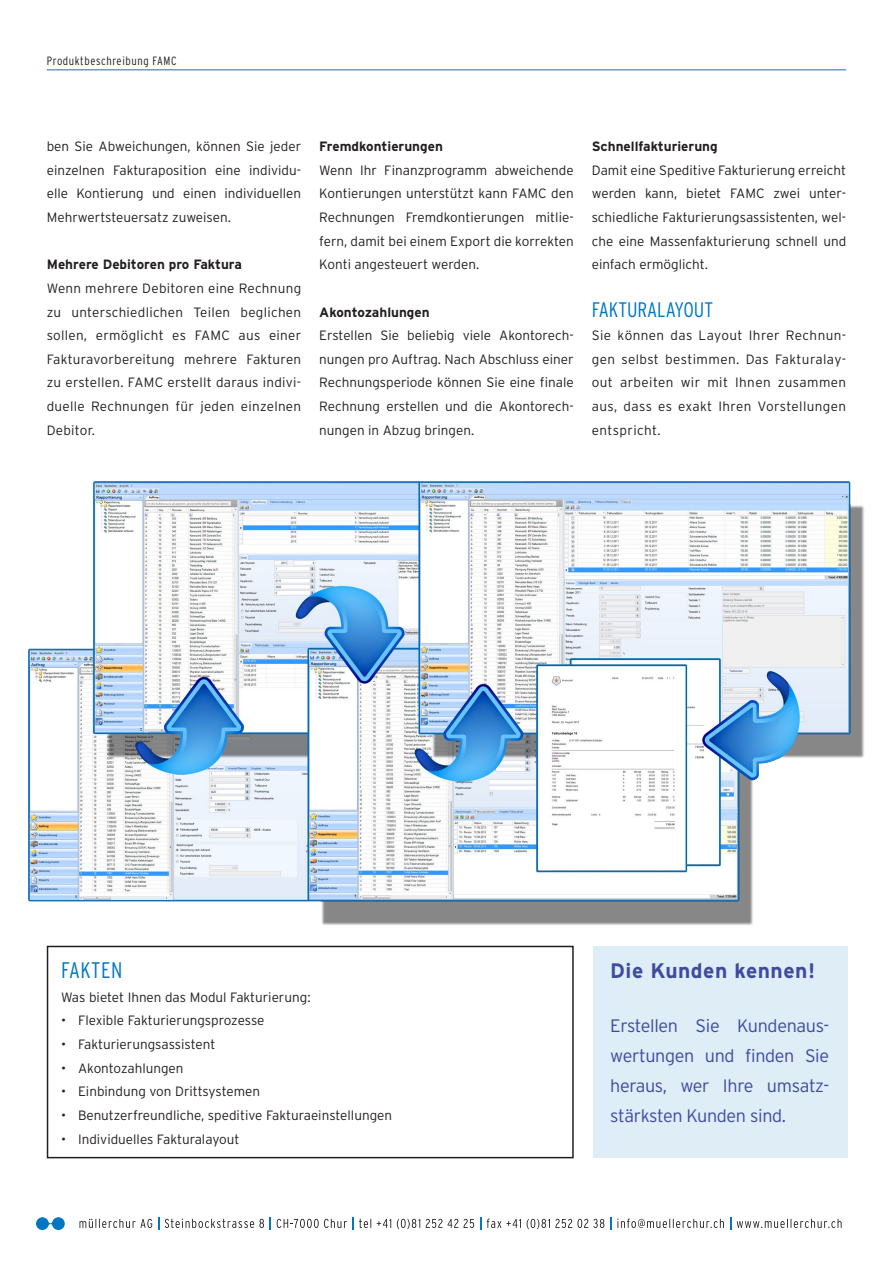
<style>
.page{position:relative;width:893px;height:1263px;background:#fff}
.page>*{position:absolute;margin:0;border:0;box-sizing:border-box;transform-origin:0 0}
.Grundlinienraster{font:300 condensed 22.5px "Interstate";letter-spacing:.025em;color:#0077c0}
.Grundlinienraster-2{font:700 21px "Interstate";letter-spacing:.025em;color:#404a9f}
.Grundlinienraster-3{font:300 condensed 21px "Interstate";color:#0077c0}
.Grundlinienraster-4{font:300 18px/30px "Interstate";letter-spacing:-.02em;color:#404a9f;text-align:justify}
.Grundlinienraster-5{font:300 13.5px/23.7px "Interstate";color:#231f20;text-align:justify}
.Aufzählungsformat{font:300 13.5px "Interstate";color:#231f20}
.Grundlinienraster-6{font:700 13.5px "Interstate";color:#231f20}
.Grundlinienraster-7{font:300 condensed 12px "Interstate";letter-spacing:.05em;color:#231f20}
</style>
<div class="page">
<div style="left:47px;top:946px;width:527px;height:212px;border:2px solid #231f20"></div>
<img style="left:28px;top:482px;width:836px;height:443px">
<div style="left:594px;top:946px;width:254px;height:211px;background:#deedf6"></div>
<hr style="left:47px;top:69px;width:799px;height:1px;background:#0077c0">
<svg style="left:36px;top:1217px;width:29px;height:13px"></svg>
<svg style="left:80px;top:1218px;width:72px;height:10px"></svg>
<svg style="left:158px;top:1218px;width:1px;height:12px"></svg>
<svg style="left:165px;top:1218px;width:99px;height:10px"></svg>
<svg style="left:270px;top:1218px;width:1px;height:12px"></svg>
<svg style="left:277px;top:1218px;width:94px;height:12px"></svg>
<svg style="left:377px;top:1219px;width:14px;height:9px"></svg>
<svg style="left:397px;top:1219px;width:23px;height:10px"></svg>
<svg style="left:426px;top:1219px;width:48px;height:9px"></svg>
<svg style="left:480px;top:1218px;width:1px;height:12px"></svg>
<svg style="left:487px;top:1218px;width:34px;height:10px"></svg>
<svg style="left:527px;top:1219px;width:77px;height:10px"></svg>
<svg style="left:610px;top:1218px;width:1px;height:12px"></svg>
<svg style="left:617px;top:1218px;width:107px;height:10px"></svg>
<svg style="left:730px;top:1218px;width:1px;height:12px"></svg>
<svg style="left:737px;top:1218px;width:105px;height:10px"></svg>
<p class="Grundlinienraster-7" style="left:47px;top:53px;width:131px">Produktbeschreibung FAMC</p>
<p class="Grundlinienraster-5" style="left:47px;top:134px;width:256px">ben Sie Abweichungen, können Sie jeder einzelnen Fakturaposition eine individu&shy;elle Kontierung und einen individuellen Mehrwertsteuersatz zuweisen.</p>
<p class="Grundlinienraster-6" style="left:47px;top:256px;width:197px">Mehrere Debitoren pro Faktura</p>
<p class="Grundlinienraster-5" style="left:47px;top:276px;width:256px">Wenn mehrere Debitoren eine Rechnung zu unterschiedlichen Teilen beglichen sollen, ermöglicht es FAMC aus einer Fakturavorbereitung mehrere Fakturen zu erstellen. FAMC erstellt daraus indivi&shy;duelle Rechnungen für jeden einzelnen Debitor.</p>
<p class="Grundlinienraster-6" style="left:319px;top:138px;width:125px">Fremdkontierungen</p>
<p class="Grundlinienraster-5" style="left:319px;top:158px;width:256px">Wenn Ihr Finanzprogramm abweichende Kontierungen unterstützt kann FAMC den Rechnungen Fremdkontierungen mitlie&shy;fern, damit bei einem Export die korrekten Konti angesteuert werden.</p>
<p class="Grundlinienraster-6" style="left:319px;top:304px;width:112px">Akontozahlungen</p>
<p class="Grundlinienraster-5" style="left:319px;top:323px;width:256px">Erstellen Sie beliebig viele Akontorech&shy;nungen pro Auftrag. Nach Abschluss einer Rechnungsperiode können Sie eine finale Rechnung erstellen und die Akontorech&shy;nungen in Abzug bringen.</p>
<p class="Grundlinienraster-6" style="left:592px;top:138px;width:127px">Schnellfakturierung</p>
<p class="Grundlinienraster-5" style="left:592px;top:158px;width:256px">Damit eine Speditive Fakturierung erreicht werden kann, bietet FAMC zwei unter&shy;schiedliche Fakturierungsassistenten, wel&shy;che eine Massenfakturierung schnell und einfach ermöglicht.</p>
<p class="Grundlinienraster-3" style="left:592px;top:296px;width:123px">FAKTURALAYOUT</p>
<p class="Grundlinienraster-5" style="left:592px;top:323px;width:256px">Sie können das Layout Ihrer Rechnun&shy;gen selbst bestimmen. Das Fakturalay&shy;out arbeiten wir mit Ihnen zusammen aus, dass es exakt Ihren Vorstellungen entspricht.</p>
<p class="Grundlinienraster" style="left:61px;top:956px;width:63px">FAKTEN</p>
<p class="Grundlinienraster-5" style="left:61px;top:985px;width:251px">Was bietet Ihnen das Modul Fakturierung:</p>
<p class="Aufzählungsformat" style="left:61px;top:1012px;width:205px">• Flexible Fakturierungsprozesse</p>
<p class="Aufzählungsformat" style="left:61px;top:1036px;width:156px">• Fakturierungsassistent</p>
<p class="Aufzählungsformat" style="left:61px;top:1060px;width:124px">• Akontozahlungen</p>
<p class="Aufzählungsformat" style="left:61px;top:1083px;width:201px">• Einbindung von Drittsystemen</p>
<p class="Aufzählungsformat" style="left:61px;top:1107px;width:333px">• Benutzerfreundliche, speditive Fakturaeinstellungen</p>
<p class="Aufzählungsformat" style="left:61px;top:1130px;width:180px">• Individuelles Fakturalayout</p>
<p class="Grundlinienraster-2" style="left:610px;top:958px;width:206px">Die Kunden kennen!</p>
<p class="Grundlinienraster-4" style="left:610px;top:1010px;width:220px">Erstellen Sie Kundenaus&shy;wertungen und finden Sie heraus, wer Ihre umsatz&shy;stärksten Kunden sind.</p>
</div>
